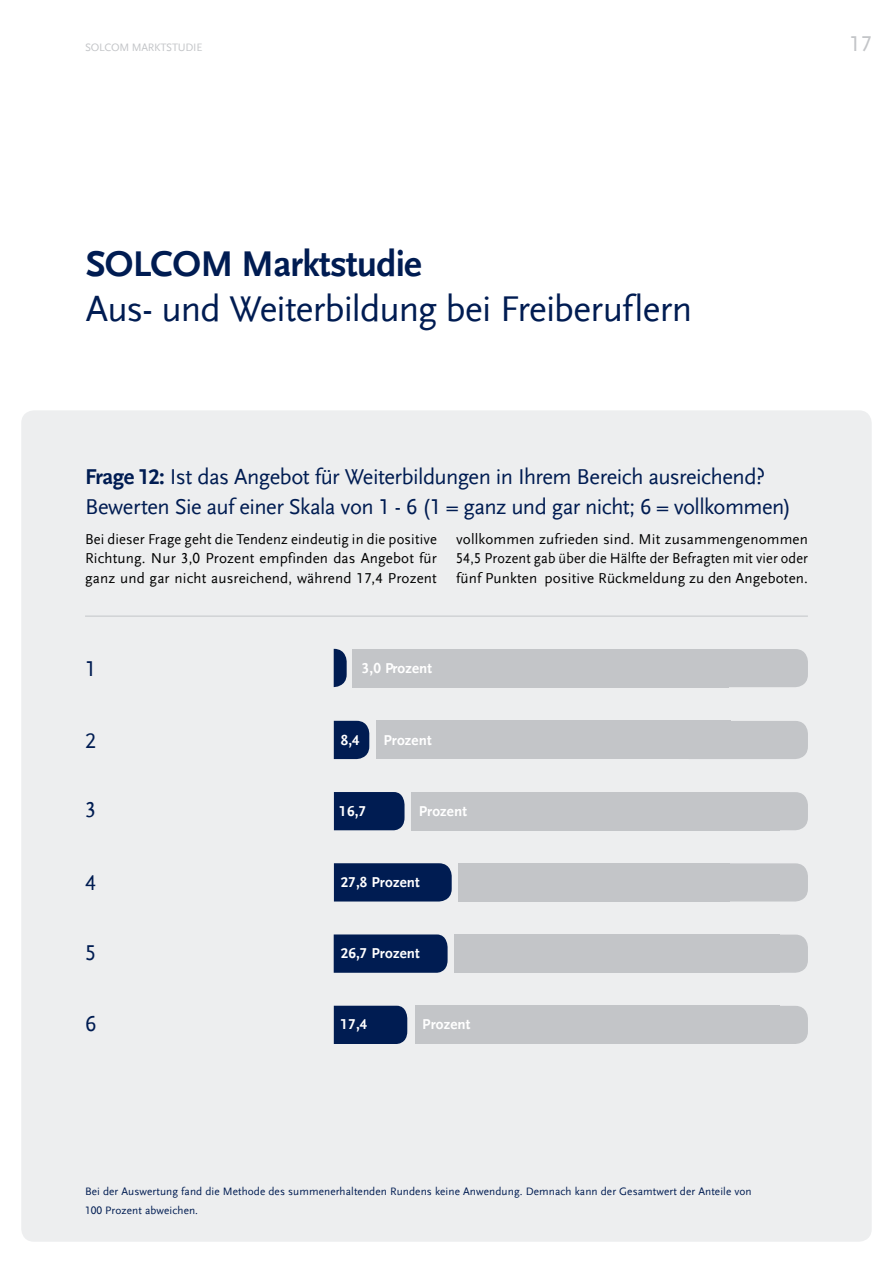
<style>
.page{position:relative;width:893px;height:1263px;background:#fff}
.page>*{position:absolute;margin:0;border:0;box-sizing:border-box;transform-origin:0 0}
.t1{font:37.5px "Scala Sans LF";letter-spacing:-.02em;color:#001c52}
.t2{font:700 37.5px "Scala Sans LF";letter-spacing:-.02em;color:#001c52}
.t3{font:22.5px/30px "Scala Sans LF";letter-spacing:-.025em;color:#001c52}
.t4{font:22.5px "Scala Sans LF";color:#c3c5c8}
.t5{font:15px/19.2px "Scala Sans LF";letter-spacing:.01em;color:#000;text-align:justify}
.t6{font:700 15px "Scala Sans LF";letter-spacing:.01em;color:#fff}
.t7{font:11.25px/19.2px "Scala Sans LF";letter-spacing:.01em;color:#001c52}
.t8{font:11.25px "Scala Sans LF";letter-spacing:-.02em;color:#c3c5c8}
.s1{font-weight:700}
</style>
<div class="page">
<div style="left:21px;top:410px;width:851px;height:832px;background:#edeeef;border-radius:13px"></div>
<hr style="left:85px;top:616px;width:723px;height:1px;background:#c3c5c8">
<div style="left:561px;top:649px;width:247px;height:38px;background:#c3c5c8;border-radius:13px"></div>
<div style="left:352px;top:649px;width:377px;height:38px;background:#c3c5c8"></div>
<div style="left:334px;top:792px;width:71px;height:38px;background:#001c52"></div>
<div style="left:334px;top:934px;width:114px;height:39px;background:#001c52"></div>
<div style="left:334px;top:1006px;width:73px;height:38px;background:#001c52"></div>
<div style="left:560px;top:792px;width:248px;height:38px;background:#c3c5c8;border-radius:13px"></div>
<div style="left:533px;top:934px;width:275px;height:39px;background:#c3c5c8;border-radius:13px"></div>
<div style="left:475px;top:1006px;width:333px;height:38px;background:#c3c5c8;border-radius:13px"></div>
<div style="left:411px;top:792px;width:368px;height:38px;background:#c3c5c8"></div>
<div style="left:454px;top:934px;width:325px;height:39px;background:#c3c5c8"></div>
<div style="left:415px;top:1006px;width:364px;height:38px;background:#c3c5c8"></div>
<div style="left:677px;top:721px;width:131px;height:38px;background:#c3c5c8;border-radius:13px"></div>
<div style="left:617px;top:863px;width:191px;height:38px;background:#c3c5c8;border-radius:13px"></div>
<div style="left:376px;top:721px;width:354px;height:38px;background:#c3c5c8"></div>
<div style="left:458px;top:863px;width:272px;height:38px;background:#c3c5c8"></div>
<svg style="left:334px;top:721px;width:35px;height:38px"></svg>
<svg style="left:334px;top:649px;width:13px;height:38px"></svg>
<div style="left:334px;top:863px;width:118px;height:38px;background:#001c52"></div>
<p class="t8" style="left:85px;top:41px;width:119px">SOLCOM MARKTSTUDIE</p>
<h2 class="t4" style="left:849px;top:31px;width:24px">17</h2>
<h1 class="t2" style="left:86px;top:242px;width:338px">SOLCOM Marktstudie</h1>
<h1 class="t1" style="left:86px;top:288px;width:608px">Aus- und Weiterbildung bei Freiberuflern</h1>
<h2 class="t3" style="left:85px;top:462px;width:708px"><span class="s1">Frage 12:</span> Ist das Angebot für Weiterbildungen in Ihrem Bereich ausreichend?<br>Bewerten Sie auf einer Skala von 1 - 6 (1 = ganz und gar nicht; 6 = vollkommen)</h2>
<p class="t5" style="left:85px;top:530px;width:353px">Bei dieser Frage geht die Tendenz eindeutig in die positive Richtung. Nur 3,0 Prozent empfinden das Angebot für ganz und gar nicht ausreichend, während 17,4 Prozent</p>
<p class="t5" style="left:456px;top:530px;width:353px">vollkommen zufrieden sind. Mit zusammengenommen 54,5 Prozent gab über die Hälfte der Befragten mit vier oder fünf Punkten positive Rückmeldung zu den Angeboten.</p>
<h2 class="t3" style="left:85px;top:654px;width:13px">1</h2>
<p class="t6" style="left:362px;top:659px;width:72px">3,0 Prozent</p>
<h2 class="t3" style="left:85px;top:726px;width:13px">2</h2>
<p class="t6" style="left:341px;top:731px;width:21px">8,4</p>
<p class="t6" style="left:383px;top:731px;width:50px">Prozent</p>
<h2 class="t3" style="left:85px;top:795px;width:13px">3</h2>
<p class="t6" style="left:340px;top:802px;width:28px">16,7</p>
<p class="t6" style="left:419px;top:802px;width:50px">Prozent</p>
<h2 class="t3" style="left:85px;top:868px;width:13px">4</h2>
<p class="t6" style="left:341px;top:874px;width:81px">27,8 Prozent</p>
<h2 class="t3" style="left:85px;top:938px;width:13px">5</h2>
<p class="t6" style="left:341px;top:945px;width:81px">26,7 Prozent</p>
<h2 class="t3" style="left:85px;top:1009px;width:13px">6</h2>
<p class="t6" style="left:341px;top:1016px;width:28px">17,4</p>
<p class="t6" style="left:422px;top:1016px;width:50px">Prozent</p>
<p class="t7" style="left:85px;top:1182px;width:668px">Bei der Auswertung fand die Methode des summenerhaltenden Rundens keine Anwendung. Demnach kann der Gesamtwert der Anteile von<br>100 Prozent abweichen.</p>
</div>
